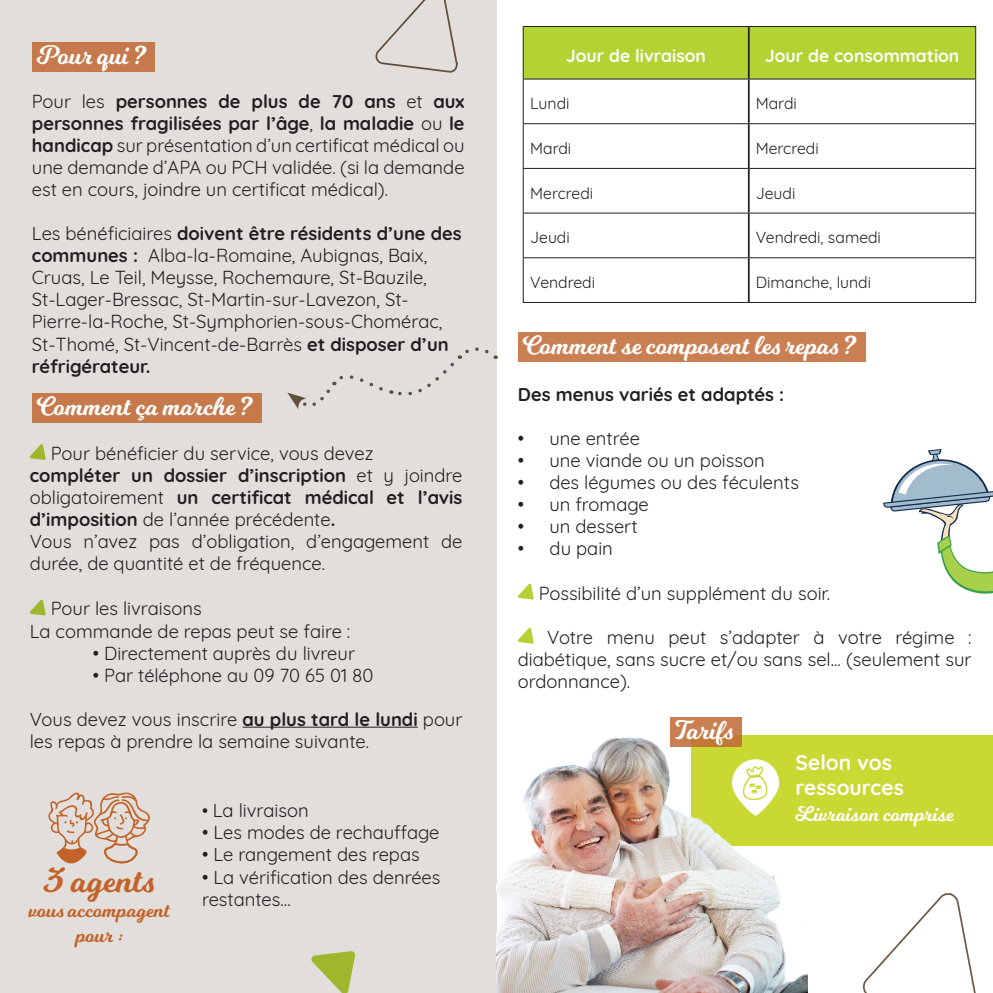
<style>
.page{position:relative;width:993px;height:993px;background:#fff}
.page>*{position:absolute;margin:0;border:0;box-sizing:border-box;transform-origin:0 0}
.t1{font:35px "Milkshake";letter-spacing:.035em;color:#c46329}
.t2{font:26.25px "Milkshake";color:#fff}
.t3{font:21px "Milkshake";color:#c46329}
.t4{font:700 21px/25.2px "Quicksand";color:#fff}
.t5{font:21px "Milkshake";letter-spacing:.035em;color:#fff}
.t6{font:18.38px/22.1px "Quicksand";color:#231f20}
.t7{font:700 18.38px/22.1px "Quicksand";color:#231f20;text-align:justify}
.t8{font:700 17.5px "Quicksand";color:#fff}
.t9{font:15.75px "Quicksand";color:#231f20}
.s1{font-weight:700}
.s2{font-weight:400}
.s3{font-size:17.5px}
</style>
<div class="page">
<div style="left:0;top:0;width:496px;height:992px;background:#e2dedb"></div>
<hr style="left:242px;top:726px;width:175px;height:1px;background:#231f20">
<svg style="left:30px;top:444px;width:16px;height:16px"></svg>
<svg style="left:30px;top:599px;width:16px;height:16px"></svg>
<div style="left:32px;top:42px;width:122px;height:29px;background:#c67a4c"></div>
<div style="left:32px;top:393px;width:229px;height:29px;background:#c67a4c"></div>
<div style="left:517px;top:332px;width:348px;height:29px;background:#ca7f52"></div>
<div style="left:523px;top:27px;width:451px;height:52px;background:#b3d234"></div>
<hr style="left:747px;top:27px;width:2px;height:52px;background:#231f20">
<hr style="left:747px;top:79px;width:2px;height:44px;background:#231f20">
<hr style="left:747px;top:124px;width:2px;height:44px;background:#231f20">
<hr style="left:747px;top:169px;width:2px;height:43px;background:#231f20">
<hr style="left:747px;top:213px;width:2px;height:44px;background:#231f20">
<hr style="left:747px;top:258px;width:2px;height:44px;background:#231f20">
<hr style="left:522px;top:26px;width:226px;height:1px;background:#231f20">
<hr style="left:522px;top:27px;width:1px;height:52px;background:#231f20">
<hr style="left:748px;top:26px;width:227px;height:1px;background:#231f20">
<hr style="left:974px;top:27px;width:1px;height:52px;background:#231f20">
<hr style="left:522px;top:123px;width:226px;height:1px;background:#231f20">
<hr style="left:748px;top:123px;width:227px;height:1px;background:#231f20">
<hr style="left:522px;top:168px;width:226px;height:1px;background:#231f20">
<hr style="left:748px;top:168px;width:227px;height:1px;background:#231f20">
<hr style="left:522px;top:212px;width:226px;height:1px;background:#231f20">
<hr style="left:748px;top:212px;width:227px;height:1px;background:#231f20">
<hr style="left:522px;top:257px;width:226px;height:1px;background:#231f20">
<hr style="left:748px;top:257px;width:227px;height:1px;background:#231f20">
<hr style="left:522px;top:79px;width:226px;height:1px;background:#231f20">
<hr style="left:522px;top:79px;width:1px;height:44px;background:#231f20">
<hr style="left:748px;top:79px;width:227px;height:1px;background:#231f20">
<hr style="left:974px;top:79px;width:1px;height:44px;background:#231f20">
<hr style="left:522px;top:124px;width:1px;height:44px;background:#231f20">
<hr style="left:974px;top:124px;width:1px;height:44px;background:#231f20">
<hr style="left:522px;top:169px;width:1px;height:43px;background:#231f20">
<hr style="left:974px;top:169px;width:1px;height:43px;background:#231f20">
<hr style="left:522px;top:213px;width:1px;height:44px;background:#231f20">
<hr style="left:974px;top:213px;width:1px;height:44px;background:#231f20">
<hr style="left:522px;top:258px;width:1px;height:44px;background:#231f20">
<hr style="left:974px;top:258px;width:1px;height:44px;background:#231f20">
<hr style="left:522px;top:302px;width:226px;height:1px;background:#231f20">
<hr style="left:748px;top:302px;width:227px;height:1px;background:#231f20">
<svg style="left:375px;top:0;width:83px;height:73px"></svg>
<svg style="left:883px;top:449px;width:109px;height:145px"></svg>
<svg style="left:391px;top:347px;width:105px;height:49px"></svg>
<svg style="left:287px;top:375px;width:96px;height:34px"></svg>
<svg style="left:311px;top:951px;width:44px;height:41px"></svg>
<svg style="left:862px;top:893px;width:114px;height:99px"></svg>
<svg style="left:48px;top:792px;width:102px;height:72px"></svg>
<div style="left:691px;top:735px;width:301px;height:110px;background:#c9d833"></div>
<div style="left:669px;top:716px;width:72px;height:30px;background:#ca7f52"></div>
<img style="left:496px;top:729px;width:311px;height:263px">
<svg style="left:517px;top:583px;width:16px;height:16px"></svg>
<svg style="left:517px;top:627px;width:16px;height:16px"></svg>
<p class="t2" style="left:37px;top:36px;width:110px">Pour qui ?</p>
<p class="t6" style="left:32px;top:88px;width:434px;text-align:justify">Pour les <span class="s1">personnes de plus de 70 ans</span> et <span class="s1">aux personnes fragilisées par l’âge</span>, <span class="s1">la maladie</span> ou <span class="s1">le handicap</span> sur présentation d’un certificat médical ou une demande d’APA ou PCH validée. (si la demande est en cours, joindre un certificat médical).</p>
<p class="t6" style="left:32px;top:221px;width:431px">Les bénéficiaires <span class="s1">doivent être résidents d’une des communes :</span> Alba-la-Romaine, Aubignas, Baix, Cruas, Le Teil, Meysse, Rochemaure, St-Bauzile, St-Lager-Bressac, St-Martin-sur-Lavezon, St-Pierre-la-Roche, St-Symphorien-sous-Chomérac, St-Thomé, St-Vincent-de-Barrès <span class="s1">et disposer d’un réfrigérateur.</span></p>
<p class="t2" style="left:37px;top:387px;width:216px">Comment ça marche ?</p>
<p class="t6" style="left:51px;top:440px;width:324px">Pour bénéficier du service, vous devez</p>
<p class="t7" style="left:30px;top:462px;width:434px">compléter un dossier d’inscription <span class="s2">et y joindre obligatoirement</span> un certificat médical et l’avis d’imposition <span class="s2">de l’année précédente</span>.</p>
<p class="t6" style="left:30px;top:528px;width:434px">Vous n’avez pas d’obligation, d’engagement de durée, de quantité et de fréquence.</p>
<p class="t6" style="left:51px;top:595px;width:152px">Pour les livraisons</p>
<p class="t6" style="left:30px;top:618px;width:322px">La commande de repas peut se faire :</p>
<p class="t6" style="left:93px;top:640px;width:264px">• Directement auprès du livreur</p>
<p class="t6" style="left:93px;top:662px;width:282px">• Par téléphone au 09 70 65 01 80</p>
<p class="t6" style="left:30px;top:706px;width:434px">Vous devez vous inscrire <span class="s1">au plus tard le lundi</span> pour les repas à prendre la semaine suivante.</p>
<p class="t1" style="left:45px;top:854px;width:111px">3 agents</p>
<p class="t3" style="left:29px;top:894px;width:142px">vous accompagent</p>
<p class="t3" style="left:76px;top:919px;width:48px">pour :</p>
<p class="t6" style="left:202px;top:797px;width:108px"><span class="s3">•</span> La livraison</p>
<p class="t6" style="left:202px;top:819px;width:239px">• Les modes de rechauffage</p>
<p class="t6" style="left:202px;top:841px;width:219px">• Le rangement des repas</p>
<p class="t6" style="left:202px;top:863px;width:240px">• La vérification des denrées restantes…</p>
<p class="t8" style="left:566px;top:41px;width:141px">Jour de livraison</p>
<p class="t8" style="left:764px;top:41px;width:196px">Jour de consommation</p>
<p class="t9" style="left:530px;top:91px;width:41px">Lundi</p>
<p class="t9" style="left:755px;top:91px;width:43px">Mardi</p>
<p class="t9" style="left:530px;top:136px;width:43px">Mardi</p>
<p class="t9" style="left:755px;top:136px;width:64px">Mercredi</p>
<p class="t9" style="left:530px;top:181px;width:64px">Mercredi</p>
<p class="t9" style="left:755px;top:181px;width:41px">Jeudi</p>
<p class="t9" style="left:530px;top:225px;width:41px">Jeudi</p>
<p class="t9" style="left:755px;top:225px;width:127px">Vendredi, samedi</p>
<p class="t9" style="left:530px;top:270px;width:66px">Vendredi</p>
<p class="t9" style="left:755px;top:270px;width:117px">Dimanche, lundi</p>
<p class="t2" style="left:522px;top:326px;width:334px">Comment se composent les repas ?</p>
<p class="t7" style="left:517px;top:381px;width:268px">Des menus variés et adaptés :</p>
<p class="t6" style="left:517px;top:425px;width:123px">• une entrée</p>
<p class="t6" style="left:517px;top:447px;width:248px">• une viande ou un poisson</p>
<p class="t6" style="left:517px;top:469px;width:282px">• des légumes ou des féculents</p>
<p class="t6" style="left:517px;top:491px;width:132px">• un fromage</p>
<p class="t6" style="left:517px;top:513px;width:121px">• un dessert</p>
<p class="t6" style="left:517px;top:535px;width:97px">• du pain</p>
<p class="t6" style="left:538px;top:580px;width:293px">Possibilité d’un supplément du soir.</p>
<p class="t6" style="left:517px;top:624px;width:455px;text-align:justify;text-indent:29px">Votre menu peut s’adapter à votre régime : diabétique, sans sucre et/ou sans sel... (seulement sur ordonnance).</p>
<p class="t2" style="left:674px;top:711px;width:59px">Tarifs</p>
<p class="t4" style="left:795px;top:748px;width:110px">Selon vos ressources</p>
<p class="t5" style="left:795px;top:798px;width:159px">Livraison comprise</p>
</div>
